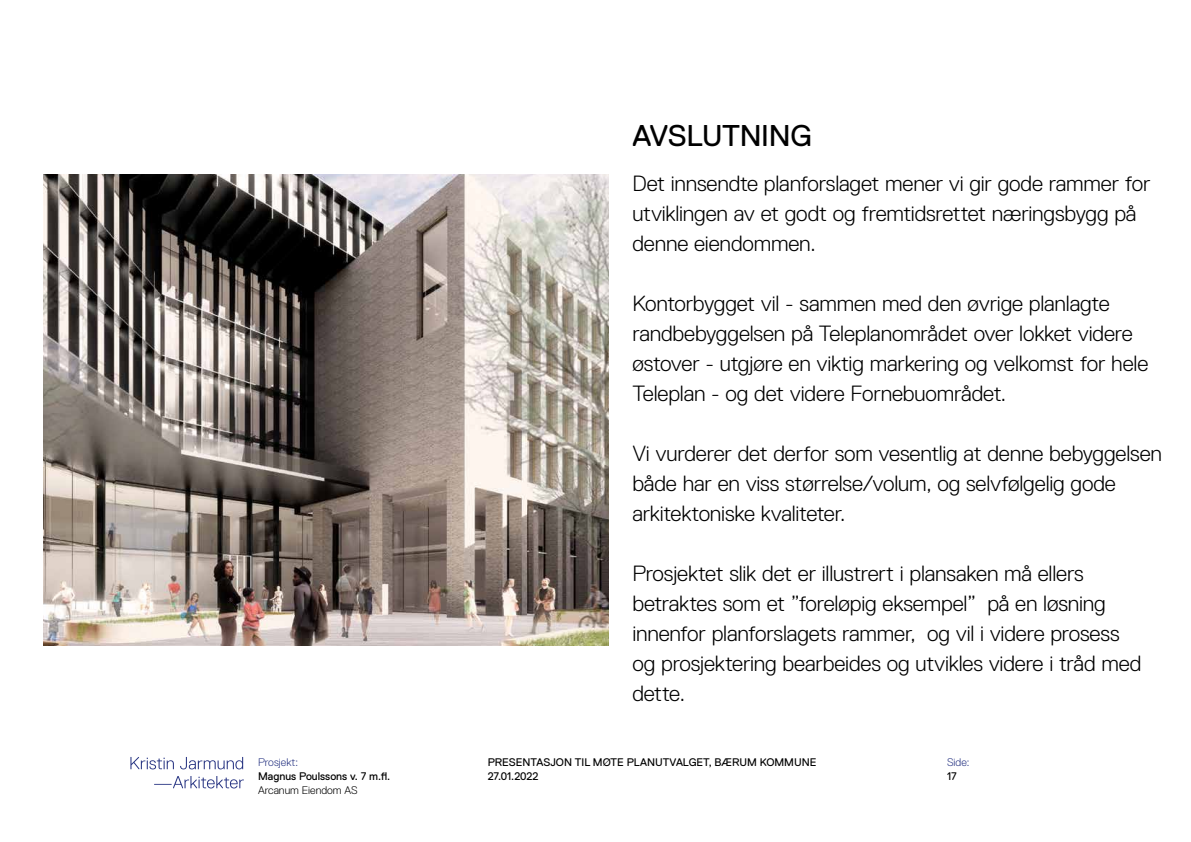
<style>
.page{position:relative;width:1191px;height:842px;background:#fff}
.page>*{position:absolute;margin:0;border:0;box-sizing:border-box;transform-origin:0 0}
.t1{font:30px "Replica Std";letter-spacing:-.015em;color:#000}
.t2{font:300 22px/30px "Replica Std";letter-spacing:-.005em;color:#000}
.t3{font:11px/14px "Replica Std";color:#000}
.t4{font:300 11px "Replica Std";color:#000}
.t5{font:300 11px "Replica Std";color:#283583}
</style>
<div class="page">
<img style="left:44px;top:174px;width:564px;height:471px">
<svg style="left:130px;top:757px;width:44px;height:12px"></svg>
<svg style="left:180px;top:757px;width:63px;height:12px"></svg>
<svg style="left:154px;top:776px;width:90px;height:12px"></svg>
<p class="t5" style="left:258px;top:756px;width:42px">Prosjekt:</p>
<p class="t3" style="left:258px;top:769px;width:134px">Magnus Poulssons v. 7 m.fl.</p>
<p class="t4" style="left:258px;top:784px;width:101px">Arcanum Eiendom AS</p>
<h1 class="t1" style="left:632px;top:119px;width:181px">AVSLUTNING</h1>
<p class="t2" style="left:632px;top:169px;width:520px">Det innsendte planforslaget mener vi gir gode rammer for utviklingen av et godt og fremtidsrettet næringsbygg på denne eiendommen.</p>
<p class="t2" style="left:632px;top:289px;width:517px">Kontorbygget vil - sammen med den øvrige planlagte randbebyggelsen på Teleplanområdet over lokket videre østover - utgjøre en viktig markering og velkomst for hele Teleplan - og det videre Fornebuområdet.</p>
<p class="t2" style="left:632px;top:439px;width:531px">Vi vurderer det derfor som vesentlig at denne bebyggelsen både har en viss størrelse/volum, og selvfølgelig gode arkitektoniske kvaliteter.</p>
<p class="t2" style="left:632px;top:559px;width:510px">Prosjektet slik det er illustrert i plansaken må ellers betraktes som et ”foreløpig eksempel” på en løsning innenfor planforslagets rammer, og vil i videre prosess og prosjektering bearbeides og utvikles videre i tråd med dette.</p>
<p class="t3" style="left:488px;top:755px;width:330px">PRESENTASJON TIL MØTE PLANUTVALGET, BÆRUM KOMMUNE<br>27.01.2022</p>
<p class="t5" style="left:947px;top:756px;width:24px">Side:</p>
<p class="t3" style="left:947px;top:769px;width:11px">17</p>
</div>
